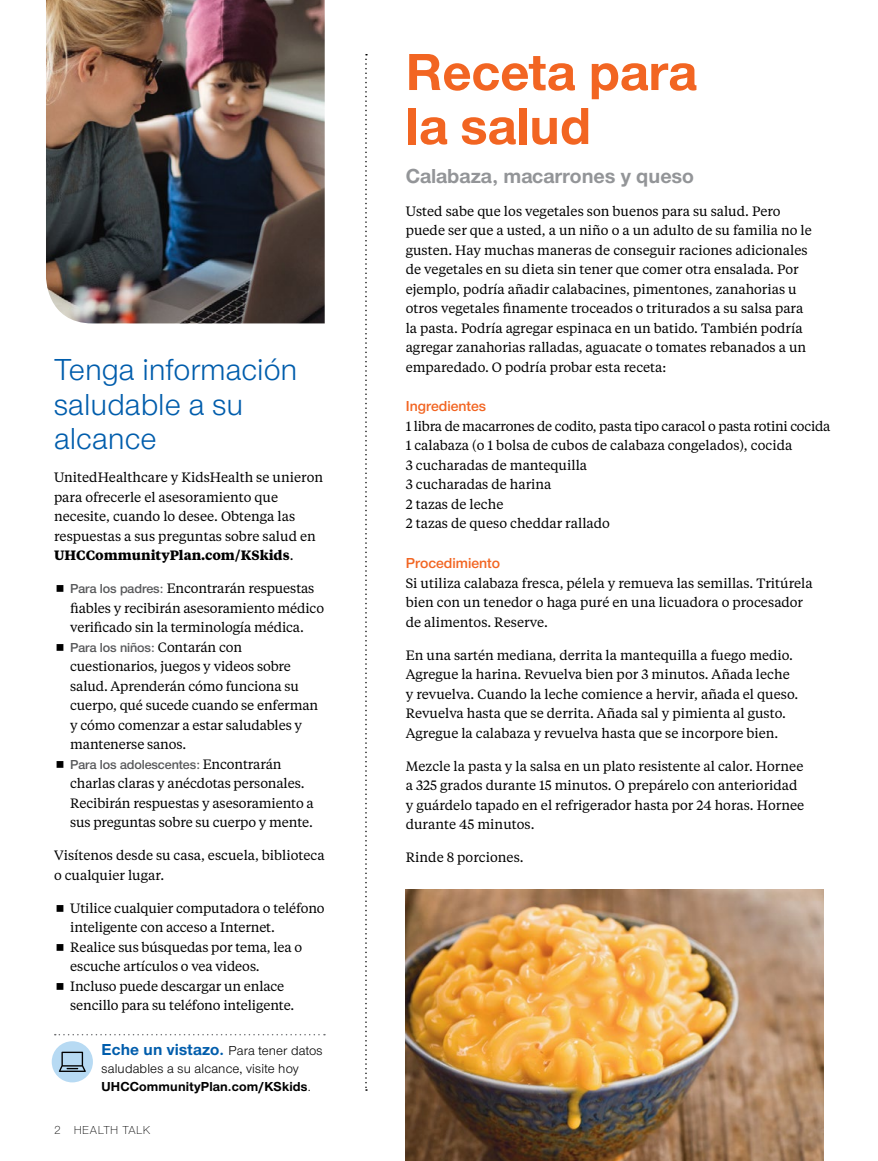
<style>
.page{position:relative;width:878px;height:1161px;background:#fff}
.page>*{position:absolute;margin:0;border:0;box-sizing:border-box;transform-origin:0 0}
.t1{font:700 54px/54px "UHC Sans";color:#f26522}
.t2{font:31.5px/34.5px "UHC Sans";color:#005dac}
.t3{font:700 21px "UHC Sans";color:#939598}
.t4{font:700 16.5px "UHC Sans";letter-spacing:.01em;color:#005dac}
.t5{font:600 15px "UHC Sans";color:#f26522}
.t6{font:13.5px/19.5px "UHC Serif Text";color:#000}
.t7{font:13.5px/18px "UHC Sans";letter-spacing:.01em;color:#000}
.t8{font:600 13.5px "UHC Sans";letter-spacing:-.01em;color:#58595b}
.t9{font:300 12px "UHC Sans";letter-spacing:.04em;color:#000}
.s1{font-weight:700}
.s2{font-family:"UHC Sans";font-weight:600;color:#58595b}
.s3{font-family:"UHC Serif Text";font-weight:400;color:#000}
.s4{font-weight:400;font-size:13.5px;color:#000}
</style>
<div class="page">
<svg style="left:55px;top:1034px;width:270px;height:1px"></svg>
<div style="left:52px;top:1041px;width:41px;height:41px;background:#b7daf3;border-radius:50%"></div>
<svg style="left:59px;top:1052px;width:27px;height:20px"></svg>
<img style="left:46px;top:0;width:279px;height:323px">
<img style="left:406px;top:890px;width:418px;height:271px">
<svg style="left:365px;top:54px;width:2px;height:1037px"></svg>
<h2 class="t2" style="left:54px;top:351px;width:245px">Tenga información saludable a su alcance</h2>
<p class="t6" style="left:54px;top:467px;width:270px">UnitedHealthcare y KidsHealth se unieron para ofrecerle el asesoramiento que necesite, cuando lo desee. Obtenga las respuestas a sus preguntas sobre salud en <span class="s1">UHCCommunityPlan.com/KSkids</span>.</p>
<p class="t6" style="left:70px;top:578px;width:255px"><span class="s2">Para los padres:</span> Encontrarán respuestas fiables y recibirán asesoramiento médico verificado sin la terminología médica.</p>
<p class="t8" style="left:70px;top:638px;width:173px">Para los niños: <span class="s3">Contarán con</span></p>
<p class="t6" style="left:70px;top:656px;width:249px">cuestionarios, juegos y videos sobre salud. Aprenderán cómo funciona su cuerpo, qué sucede cuando se enferman y cómo comenzar a estar saludables y mantenerse sanos.</p>
<p class="t8" style="left:70px;top:755px;width:213px">Para los adolescentes: <span class="s3">Encontrarán</span></p>
<p class="t6" style="left:70px;top:773px;width:245px">charlas claras y anécdotas personales.<br>Recibirán respuestas y asesoramiento a sus preguntas sobre su cuerpo y mente.</p>
<p class="t6" style="left:54px;top:845px;width:272px">Visítenos desde su casa, escuela, biblioteca o cualquier lugar.</p>
<p class="t6" style="left:70px;top:897px;width:256px">Utilice cualquier computadora o teléfono inteligente con acceso a Internet.<br>Realice sus búsquedas por tema, lea o escuche artículos o vea videos.<br>Incluso puede descargar un enlace sencillo para su teléfono inteligente.</p>
<p class="t4" style="left:102px;top:1038px;width:222px">Eche un vistazo. <span class="s4">Para tener datos</span></p>
<p class="t7" style="left:102px;top:1059px;width:211px">saludables a su alcance, visite hoy<br><span class="s1">UHCCommunityPlan.com/KSkids</span>.</p>
<p class="t9" style="left:54px;top:1122px;width:98px">2 HEALTH TALK</p>
<h1 class="t1" style="left:406px;top:43px;width:292px">Receta para la salud</h1>
<h3 class="t3" style="left:406px;top:162px;width:290px">Calabaza, macarrones y queso</h3>
<p class="t6" style="left:406px;top:201px;width:407px">Usted sabe que los vegetales son buenos para su salud. Pero puede ser que a usted, a un niño o a un adulto de su familia no le gusten. Hay muchas maneras de conseguir raciones adicionales de vegetales en su dieta sin tener que comer otra ensalada. Por ejemplo, podría añadir calabacines, pimentones, zanahorias u otros vegetales finamente troceados o triturados a su salsa para la pasta. Podría agregar espinaca en un batido. También podría agregar zanahorias ralladas, aguacate o tomates rebanados a un emparedado. O podría probar esta receta:</p>
<p class="t5" style="left:406px;top:397px;width:82px">Ingredientes</p>
<p class="t6" style="left:406px;top:416px;width:426px">1 libra de macarrones de codito, pasta tipo caracol o pasta rotini cocida 1 calabaza (o 1 bolsa de cubos de calabaza congelados), cocida<br>3 cucharadas de mantequilla<br>3 cucharadas de harina<br>2 tazas de leche<br>2 tazas de queso cheddar rallado</p>
<p class="t5" style="left:406px;top:553px;width:96px">Procedimiento</p>
<p class="t6" style="left:406px;top:573px;width:408px">Si utiliza calabaza fresca, pélela y remueva las semillas. Tritúrela bien con un tenedor o haga puré en una licuadora o procesador de alimentos. Reserve.</p>
<p class="t6" style="left:406px;top:645px;width:394px">En una sartén mediana, derrita la mantequilla a fuego medio.<br>Agregue la harina. Revuelva bien por 3 minutos. Añada leche y revuelva. Cuando la leche comience a hervir, añada el queso.<br>Revuelva hasta que se derrita. Añada sal y pimienta al gusto.<br>Agregue la calabaza y revuelva hasta que se incorpore bien.</p>
<p class="t6" style="left:406px;top:756px;width:400px">Mezcle la pasta y la salsa en un plato resistente al calor. Hornee a 325 grados durante 15 minutos. O prepárelo con anterioridad y guárdelo tapado en el refrigerador hasta por 24 horas. Hornee durante 45 minutos.</p>
<p class="t6" style="left:406px;top:847px;width:119px">Rinde 8 porciones.</p>
</div>
